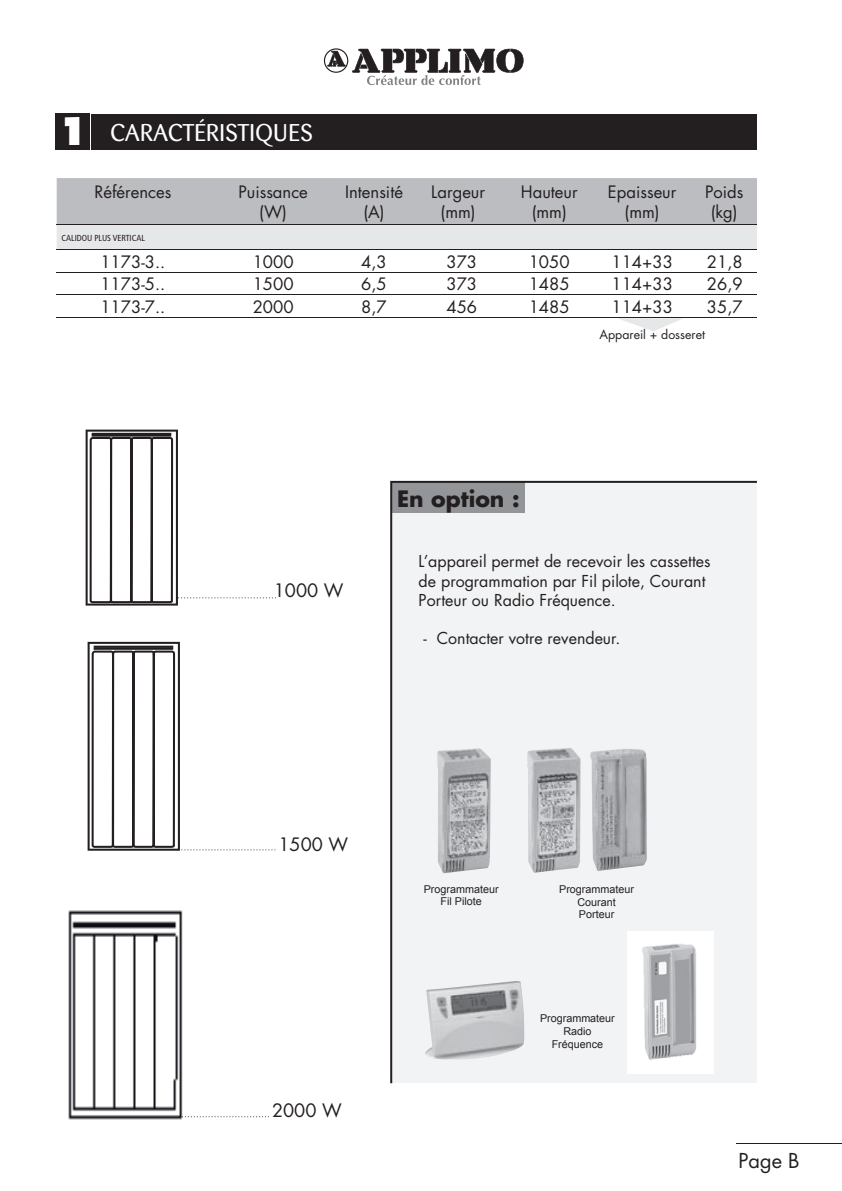
<style>
.page{position:relative;width:842px;height:1191px;background:#fff}
.page>*{position:absolute;margin:0;border:0;box-sizing:border-box;transform-origin:0 0}
.t1{font:24px "Barmeno";letter-spacing:.02em;color:#fff}
.t2{font:700 22px "Futura";color:#231f20}
.t3{font:20px "Futura";color:#231f20}
.t4{font:18px "Futura";color:#231f20}
.t5{font:16.6px/20px "Futura";color:#231f20;text-align:center}
.t6{font:16px/19.2px "Futura";color:#231f20}
.t7{font:12.4px "Futura";color:#231f20}
.t8{font:10.8px/13px "Arial";color:#231f20;text-align:center}
.t9{font:condensed 8.8px "Frutiger";color:#231f20}
.s1{font-family:"Futura";font-weight:800;font-size:37.2px}
</style>
<div class="page">
<div style="left:55px;top:113px;width:35px;height:37px;background:#231f20"></div>
<svg style="left:57px;top:178px;width:700px;height:72px;background:#c8c9cb"></svg>
<svg style="left:57px;top:294px;width:700px;height:1px"></svg>
<hr style="left:57px;top:224px;width:152px;height:1px;background:#231f20">
<hr style="left:209px;top:224px;width:128px;height:1px;background:#231f20">
<hr style="left:337px;top:224px;width:74px;height:1px;background:#231f20">
<hr style="left:411px;top:224px;width:94px;height:1px;background:#231f20">
<hr style="left:505px;top:224px;width:88px;height:1px;background:#231f20">
<hr style="left:593px;top:224px;width:98px;height:1px;background:#231f20">
<hr style="left:691px;top:224px;width:66px;height:1px;background:#231f20">
<hr style="left:57px;top:250px;width:152px;height:1px;background:#231f20">
<hr style="left:209px;top:250px;width:128px;height:1px;background:#231f20">
<hr style="left:337px;top:250px;width:74px;height:1px;background:#231f20">
<hr style="left:411px;top:250px;width:94px;height:1px;background:#231f20">
<hr style="left:505px;top:250px;width:88px;height:1px;background:#231f20">
<hr style="left:593px;top:250px;width:98px;height:1px;background:#231f20">
<hr style="left:691px;top:250px;width:66px;height:1px;background:#231f20">
<hr style="left:57px;top:272px;width:152px;height:1px;background:#231f20">
<hr style="left:209px;top:272px;width:128px;height:1px;background:#231f20">
<hr style="left:337px;top:272px;width:74px;height:1px;background:#231f20">
<hr style="left:411px;top:272px;width:94px;height:1px;background:#231f20">
<hr style="left:505px;top:272px;width:88px;height:1px;background:#231f20">
<hr style="left:593px;top:272px;width:98px;height:1px;background:#231f20">
<hr style="left:691px;top:272px;width:66px;height:1px;background:#231f20">
<hr style="left:57px;top:295px;width:152px;height:1px;background:#231f20">
<hr style="left:57px;top:317px;width:152px;height:1px;background:#231f20">
<hr style="left:209px;top:295px;width:128px;height:1px;background:#231f20">
<hr style="left:209px;top:317px;width:128px;height:1px;background:#231f20">
<hr style="left:337px;top:295px;width:74px;height:1px;background:#231f20">
<hr style="left:337px;top:317px;width:74px;height:1px;background:#231f20">
<hr style="left:411px;top:295px;width:94px;height:1px;background:#231f20">
<hr style="left:411px;top:317px;width:94px;height:1px;background:#231f20">
<hr style="left:505px;top:295px;width:88px;height:1px;background:#231f20">
<hr style="left:505px;top:317px;width:88px;height:1px;background:#231f20">
<hr style="left:593px;top:295px;width:98px;height:1px;background:#231f20">
<hr style="left:593px;top:317px;width:98px;height:1px;background:#231f20">
<hr style="left:691px;top:295px;width:66px;height:1px;background:#231f20">
<hr style="left:691px;top:317px;width:66px;height:1px;background:#231f20">
<div style="left:92px;top:114px;width:665px;height:35px;background:#231f20"></div>
<svg style="left:390px;top:481px;width:367px;height:602px;fill:#f2f3f4"></svg>
<img style="left:68px;top:910px;width:127px;height:210px">
<svg style="left:182px;top:1116px;width:87px;height:1px"></svg>
<hr style="left:736px;top:1143px;width:106px;height:1px;background:#231f20">
<svg style="left:618px;top:318px;width:65px;height:13px"></svg>
<svg style="left:86px;top:429px;width:190px;height:176px"></svg>
<svg style="left:88px;top:642px;width:187px;height:208px"></svg>
<svg style="left:324px;top:48px;width:199px;height:37px"></svg>
<h1 class="t1" style="left:58px;top:118px;width:256px"><span class="s1">1</span> CARACTÉRISTIQUES</h1>
<p class="t5" style="left:94px;top:181px;width:79px">Références</p>
<p class="t5" style="left:238px;top:181px;width:71px">Puissance (W)</p>
<p class="t5" style="left:345px;top:181px;width:59px">Intensité (A)</p>
<p class="t5" style="left:431px;top:181px;width:55px">Largeur (mm)</p>
<p class="t5" style="left:521px;top:181px;width:58px">Hauteur (mm)</p>
<p class="t5" style="left:608px;top:181px;width:70px">Epaisseur (mm)</p>
<p class="t5" style="left:705px;top:181px;width:40px">Poids (kg)</p>
<p class="t9" style="left:61px;top:233px;width:85px">CALIDOU PLUS VERTICAL</p>
<p class="t5" style="left:100px;top:251px;width:66px">1173-3..</p>
<p class="t5" style="left:253px;top:251px;width:42px">1000</p>
<p class="t5" style="left:361px;top:251px;width:27px">4,3</p>
<p class="t5" style="left:446px;top:251px;width:32px">373</p>
<p class="t5" style="left:529px;top:251px;width:42px">1050</p>
<p class="t5" style="left:611px;top:251px;width:63px">114+33</p>
<p class="t5" style="left:707px;top:251px;width:37px">21,8</p>
<p class="t5" style="left:100px;top:274px;width:66px">1173-5..</p>
<p class="t5" style="left:253px;top:274px;width:42px">1500</p>
<p class="t5" style="left:361px;top:274px;width:27px">6,5</p>
<p class="t5" style="left:446px;top:274px;width:32px">373</p>
<p class="t5" style="left:529px;top:274px;width:42px">1485</p>
<p class="t5" style="left:611px;top:274px;width:63px">114+33</p>
<p class="t5" style="left:707px;top:274px;width:37px">26,9</p>
<p class="t5" style="left:100px;top:296px;width:66px">1173-7..</p>
<p class="t5" style="left:253px;top:296px;width:42px">2000</p>
<p class="t5" style="left:361px;top:296px;width:27px">8,7</p>
<p class="t5" style="left:446px;top:296px;width:32px">456</p>
<p class="t5" style="left:529px;top:296px;width:42px">1485</p>
<p class="t5" style="left:611px;top:296px;width:63px">114+33</p>
<p class="t5" style="left:707px;top:296px;width:37px">35,7</p>
<p class="t7" style="left:600px;top:326px;width:107px">Appareil + dosseret</p>
<p class="t4" style="left:274px;top:578px;width:71px">1000 W</p>
<h2 class="t2" style="left:397px;top:483px;width:124px">En option :</h2>
<p class="t6" style="left:419px;top:551px;width:293px">L’appareil permet de recevoir les cassettes de programmation par Fil pilote, Courant<br>Porteur ou Radio Fréquence.</p>
<p class="t6" style="left:424px;top:628px;width:198px">- Contacter votre revendeur.</p>
<p class="t4" style="left:279px;top:831px;width:71px">1500 W</p>
<p class="t4" style="left:272px;top:1098px;width:71px">2000 W</p>
<p class="t8" style="left:424px;top:882px;width:76px">Programmateur<br>Fil Pilote</p>
<p class="t8" style="left:559px;top:882px;width:76px">Programmateur<br>Courant<br>Porteur</p>
<p class="t8" style="left:540px;top:1011px;width:76px">Programmateur<br>Radio<br>Fréquence</p>
<p class="t3" style="left:738px;top:1147px;width:63px">Page B</p>
</div>
